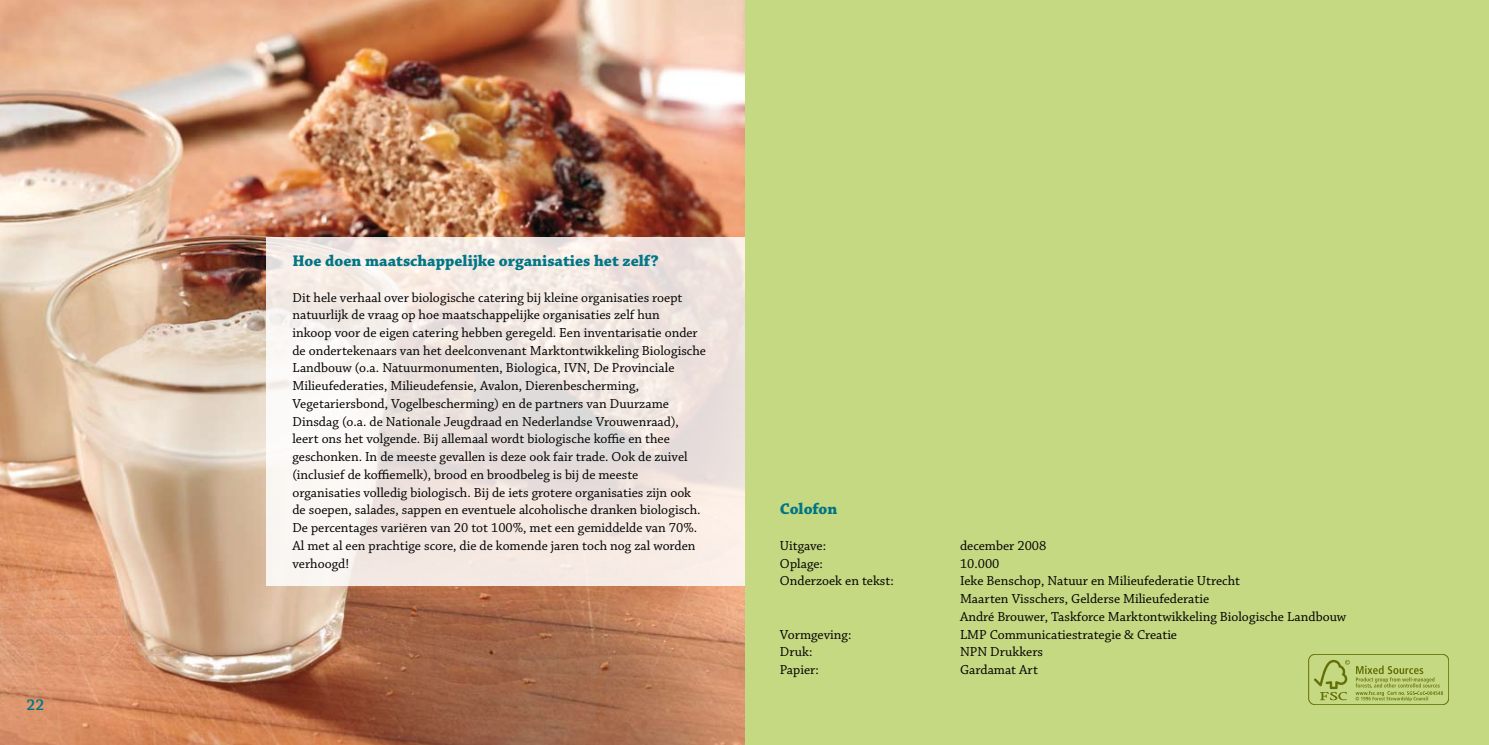
<style>
.page{position:relative;width:1489px;height:745px;background:#fff}
.page>*{position:absolute;margin:0;border:0;box-sizing:border-box;transform-origin:0 0}
.t1{font:700 16.25px "Chaparral Pro";color:#007585}
.t2{font:600 16.25px "Chaparral Pro";color:#007585}
.t3{font:13.75px/17.8px "Chaparral Pro";color:#000}
</style>
<div class="page">
<div style="left:744px;top:0;width:744px;height:744px;background:#c5d882"></div>
<img style="left:0;top:0;width:744px;height:744px">
<svg style="left:266px;top:237px;width:478px;height:348px;fill:#f3e8e1"></svg>
<div style="left:1308px;top:653px;width:140px;height:51px;border:1px solid #636f07;border-radius:6px"></div>
<svg style="left:1314px;top:659px;width:35px;height:40px"></svg>
<svg style="left:1355px;top:665px;width:87px;height:35px"></svg>
<p class="t2" style="left:27px;top:694px;width:19px">22</p>
<p class="t1" style="left:292px;top:251px;width:368px">Hoe doen maatschappelijke organisaties het zelf?</p>
<p class="t3" style="left:292px;top:289px;width:415px">Dit hele verhaal over biologische catering bij kleine organisaties roept natuurlijk de vraag op hoe maatschappelijke organisaties zelf hun<br>inkoop voor de eigen catering hebben geregeld. Een inventarisatie onder de ondertekenaars van het deelconvenant Marktontwikkeling Biologische Landbouw (o.a. Natuurmonumenten, Biologica, IVN, De Provinciale Milieufederaties, Milieudefensie, Avalon, Dierenbescherming, Vegetariersbond, Vogelbescherming) en de partners van Duurzame Dinsdag (o.a. de Nationale Jeugdraad en Nederlandse Vrouwenraad), leert ons het volgende. Bij allemaal wordt biologische koffie en thee geschonken. In de meeste gevallen is deze ook fair trade. Ook de zuivel (inclusief de koffiemelk), brood en broodbeleg is bij de meeste organisaties volledig biologisch. Bij de iets grotere organisaties zijn ook de soepen, salades, sappen en eventuele alcoholische dranken biologisch.<br>De percentages variëren van 20 tot 100%, met een gemiddelde van 70%.<br>Al met al een prachtige score, die de komende jaren toch nog zal worden verhoogd!</p>
<p class="t1" style="left:780px;top:499px;width:59px">Colofon</p>
<p class="t3" style="left:780px;top:537px;width:48px">Uitgave:</p>
<p class="t3" style="left:960px;top:537px;width:88px">december 2008</p>
<p class="t3" style="left:780px;top:554px;width:45px">Oplage:</p>
<p class="t3" style="left:960px;top:554px;width:41px">10.000</p>
<p class="t3" style="left:780px;top:572px;width:115px">Onderzoek en tekst:</p>
<p class="t3" style="left:960px;top:572px;width:388px">Ieke Benschop, Natuur en Milieufederatie Utrecht<br>Maarten Visschers, Gelderse Milieufederatie<br>André Brouwer, Taskforce Marktontwikkeling Biologische Landbouw</p>
<p class="t3" style="left:780px;top:625px;width:73px">Vormgeving:</p>
<p class="t3" style="left:960px;top:625px;width:218px">LMP Communicatiestrategie &amp; Creatie</p>
<p class="t3" style="left:780px;top:643px;width:34px">Druk:</p>
<p class="t3" style="left:960px;top:643px;width:84px">NPN Drukkers</p>
<p class="t3" style="left:780px;top:661px;width:40px">Papier:</p>
<p class="t3" style="left:960px;top:661px;width:79px">Gardamat Art</p>
</div>
